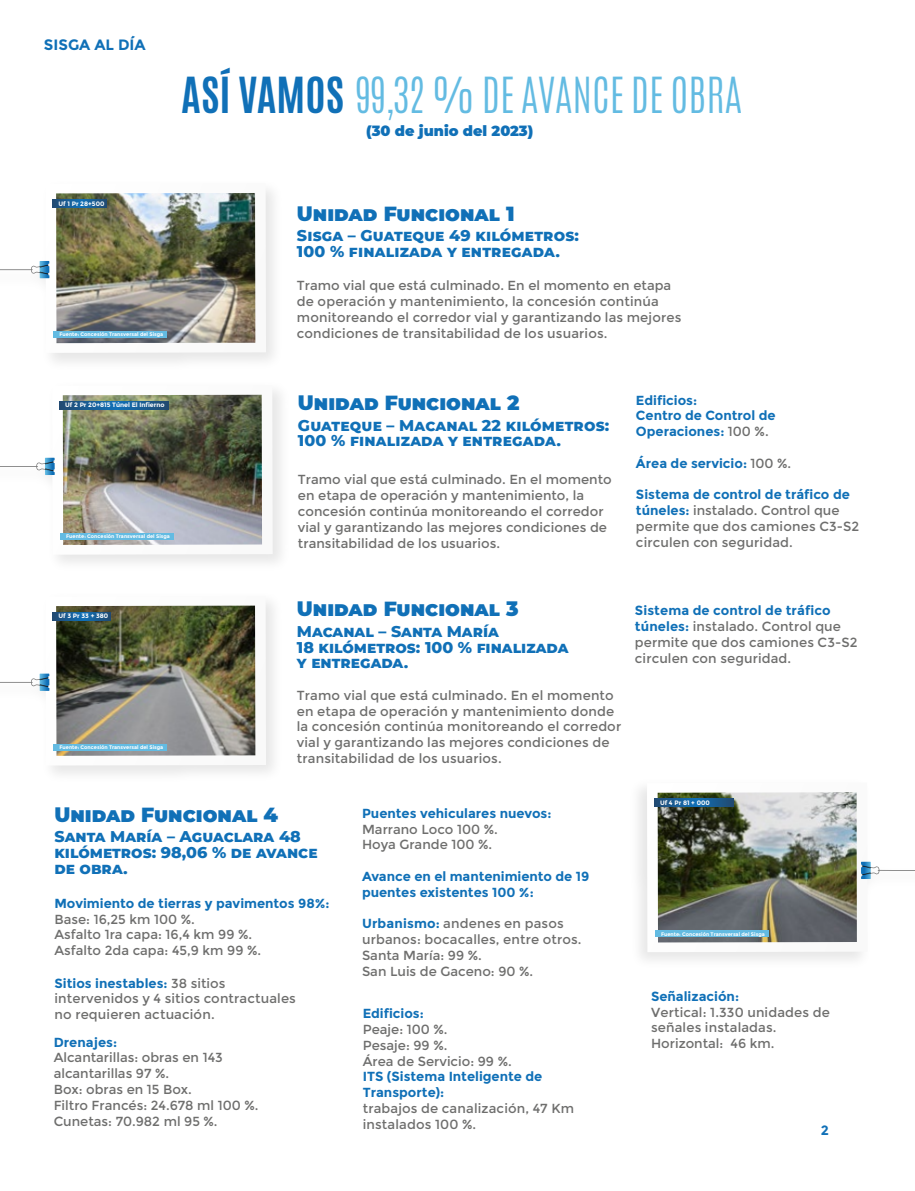
<style>
.page{position:relative;width:915px;height:1191px;background:#fff}
.page>*{position:absolute;margin:0;border:0;box-sizing:border-box;transform-origin:0 0}
.t1{font:300 41.55px "Antonio";color:#63bbe2}
.t2{font:900 20.4px "Montserrat";letter-spacing:-.005em;color:#1070b7}
.t3{font:800 15.9px/15.8px "Montserrat";letter-spacing:.01em;color:#1070b7}
.t4{font:700 15px "Montserrat";color:#1070b7}
.t5{font:900 14.4px "Montserrat";color:#1070b7}
.t6{font:700 13.35px "Montserrat";color:#1070b7}
.t7{font:13.2px/15.8px "Montserrat";letter-spacing:.01em;color:#6e6e6d}
.t8{font:700 13.2px/15.8px "Montserrat";color:#1070b7}
.t9{font:700 6.3px "Montserrat";color:#fff}
.t10{font:700 5.1px "Montserrat";color:#fff}
.s1{font-weight:700;color:#1070b7}
.s2{font-weight:400;color:#6e6e6d}
</style>
<div class="page">
<img style="left:0;top:596px;width:266px;height:169px">
<div style="left:54px;top:744px;width:113px;height:6px;background:#63bbe2"></div>
<svg style="left:52px;top:612px;width:58px;height:8px"></svg>
<img style="left:0;top:183px;width:266px;height:170px">
<div style="left:54px;top:331px;width:113px;height:7px;background:#63bbe2"></div>
<svg style="left:52px;top:199px;width:55px;height:9px"></svg>
<div style="left:58px;top:390px;width:223px;height:173px;background:#eee"></div>
<img style="left:0;top:390px;width:272px;height:164px">
<div style="left:60px;top:533px;width:114px;height:7px;background:#63bbe2"></div>
<svg style="left:59px;top:401px;width:109px;height:8px"></svg>
<img style="left:646px;top:782px;width:268px;height:170px">
<div style="left:655px;top:930px;width:113px;height:7px;background:#63bbe2"></div>
<svg style="left:653px;top:798px;width:80px;height:9px"></svg>
<p class="t4" style="left:44px;top:35px;width:103px">SISGA AL DÍA</p>
<h1 class="t1" style="left:181px;top:65px;width:562px"><span class="s1">ASÍ VAMOS</span> 99,32 % DE AVANCE DE OBRA</h1>
<p class="t5" style="left:366px;top:120px;width:168px">(30 de junio del 2023)</p>
<p class="t9" style="left:58px;top:200px;width:47px">Uf 1 Pr 28+500</p>
<p class="t10" style="left:59px;top:331px;width:105px">Fuente: Concesión Transversal del Sisga</p>
<p class="t9" style="left:65px;top:401px;width:101px">Uf 2 Pr 20+815 Túnel El Infierno</p>
<p class="t10" style="left:66px;top:533px;width:105px">Fuente: Concesión Transversal del Sisga</p>
<h2 class="t2" style="left:297px;top:198px;width:219px">UNIDAD FUNCIONAL 1</h2>
<p class="t3" style="left:297px;top:227px;width:283px">SISGA – GUATEQUE 49 KILÓMETROS:<br>100 % FINALIZADA Y ENTREGADA.</p>
<p class="t7" style="left:297px;top:278px;width:386px">Tramo vial que está culminado. En el momento en etapa de operación y mantenimiento, la concesión continúa monitoreando el corredor vial y garantizando las mejores condiciones de transitabilidad de los usuarios.</p>
<h2 class="t2" style="left:298px;top:387px;width:223px">UNIDAD FUNCIONAL 2</h2>
<p class="t3" style="left:298px;top:416px;width:313px">GUATEQUE – MACANAL 22 KILÓMETROS:<br>100 % FINALIZADA Y ENTREGADA.</p>
<p class="t7" style="left:298px;top:472px;width:315px">Tramo vial que está culminado. En el momento en etapa de operación y mantenimiento, la concesión continúa monitoreando el corredor vial y garantizando las mejores condiciones de transitabilidad de los usuarios.</p>
<p class="t8" style="left:635px;top:392px;width:141px">Edificios:<br>Centro de Control de<br>Operaciones: <span class="s2">100 %.</span></p>
<p class="t8" style="left:635px;top:455px;width:157px">Área de servicio: <span class="s2">100 %.</span></p>
<p class="t7" style="left:635px;top:487px;width:225px"><span class="s1">Sistema de control de tráfico de túneles:</span> instalado. Control que permite que dos camiones C3-S2 circulen con seguridad.</p>
<h2 class="t2" style="left:297px;top:594px;width:223px">UNIDAD FUNCIONAL 3</h2>
<p class="t3" style="left:297px;top:622px;width:273px">MACANAL – SANTA MARÍA<br>18 KILÓMETROS: 100 % FINALIZADA<br>Y ENTREGADA.</p>
<p class="t9" style="left:58px;top:612px;width:51px">Uf 3 Pr 33 + 380</p>
<p class="t7" style="left:634px;top:603px;width:224px"><span class="s1">Sistema de control de tráfico túneles:</span> instalado. Control que permite que dos camiones C3-S2 circulen con seguridad.</p>
<p class="t10" style="left:59px;top:744px;width:105px">Fuente: Concesión Transversal del Sisga</p>
<p class="t7" style="left:297px;top:687px;width:326px">Tramo vial que está culminado. En el momento en etapa de operación y mantenimiento donde la concesión continúa monitoreando el corredor vial y garantizando las mejores condiciones de transitabilidad de los usuarios.</p>
<h2 class="t2" style="left:54px;top:799px;width:225px">UNIDAD FUNCIONAL 4</h2>
<p class="t3" style="left:54px;top:828px;width:264px">SANTA MARÍA – AGUACLARA 48<br>KILÓMETROS: 98,06 % DE AVANCE<br>DE OBRA.</p>
<p class="t8" style="left:54px;top:895px;width:277px">Movimiento de tierras y pavimentos 98%:</p>
<p class="t7" style="left:54px;top:911px;width:208px">Base: 16,25 km 100 %.<br>Asfalto 1ra capa: 16,4 km 99 %.<br>Asfalto 2da capa: 45,9 km 99 %.</p>
<p class="t7" style="left:54px;top:975px;width:243px"><span class="s1">Sitios inestables:</span> 38 sitios intervenidos y 4 sitios contractuales no requieren actuación.</p>
<p class="t8" style="left:54px;top:1034px;width:65px">Drenajes:</p>
<p class="t7" style="left:54px;top:1050px;width:206px">Alcantarillas: obras en 143 alcantarillas 97 %.<br>Box: obras en 15 Box.<br>Filtro Francés: 24.678 ml 100 %.<br>Cunetas: 70.982 ml 95 %.</p>
<p class="t8" style="left:362px;top:805px;width:191px">Puentes vehiculares nuevos:</p>
<p class="t7" style="left:362px;top:821px;width:137px">Marrano Loco 100 %.<br>Hoya Grande 100 %.</p>
<p class="t8" style="left:362px;top:868px;width:229px">Avance en el mantenimiento de 19 puentes existentes 100 %:</p>
<p class="t7" style="left:362px;top:916px;width:221px"><span class="s1">Urbanismo:</span> andenes en pasos urbanos: bocacalles, entre otros.<br>Santa María: 99 %.<br>San Luis de Gaceno: 90 %.</p>
<p class="t8" style="left:362px;top:1005px;width:63px">Edificios:</p>
<p class="t7" style="left:362px;top:1021px;width:150px">Peaje: 100 %.<br>Pesaje: 99 %.<br>Área de Servicio: 99 %.</p>
<p class="t8" style="left:362px;top:1068px;width:181px">ITS (Sistema Inteligente de<br>Transporte):</p>
<p class="t7" style="left:362px;top:1100px;width:213px">trabajos de canalización, 47 Km instalados 100 %.</p>
<p class="t9" style="left:659px;top:799px;width:51px">Uf 4 Pr 81 + 000</p>
<p class="t10" style="left:660px;top:930px;width:105px">Fuente: Concesión Transversal del Sisga</p>
<p class="t8" style="left:650px;top:988px;width:89px">Señalización:</p>
<p class="t7" style="left:650px;top:1004px;width:180px">Vertical: 1.330 unidades de señales instaladas.<br>Horizontal: 46 km.</p>
<p class="t6" style="left:820px;top:1122px;width:10px">2</p>
</div>
